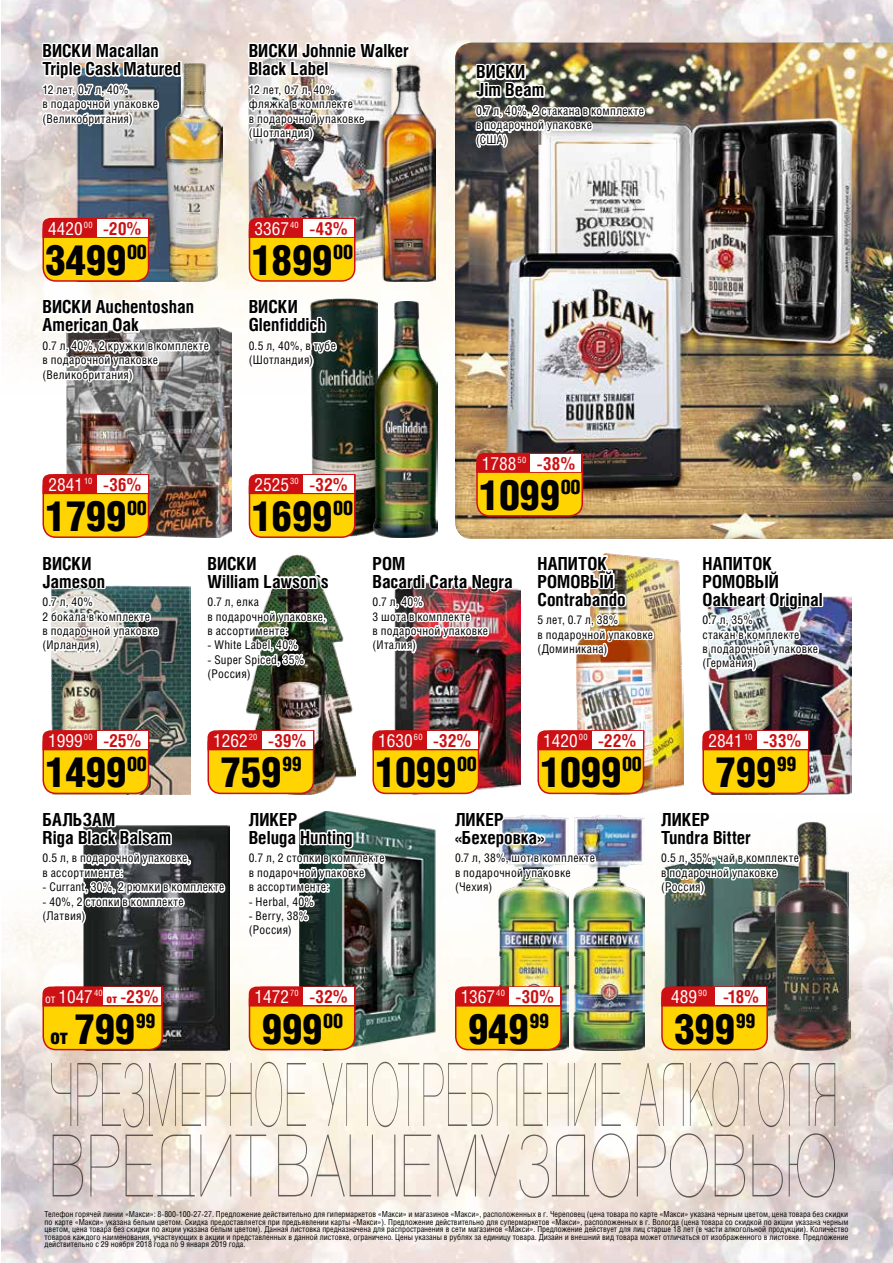
<style>
.page{position:relative;width:893px;height:1263px;background:#fff}
.page>*{position:absolute;margin:0;border:0;box-sizing:border-box;transform-origin:0 0}
.t1{font:900 42px "Helios Cond";letter-spacing:-.02em;color:#000}
.t2{font:700 18px/18px "Helios Cond";color:#000}
.t3{font:18px "Helios Cond C";color:#fff}
.t4{font:700 18px "Helios Cond";color:#cd1013}
.t5{font:12px/14.4px "Helios Cond";letter-spacing:.025em;color:#000}
.t6{font:8.25px/7.5px "Helios Cond";color:#000;text-align:justify}
.s1{font-family:"Helios Cond";font-weight:700;color:#cd1013}
.s2{font-size:12px}
.s3{font-family:"Helios Cond";font-weight:900;font-size:12px;color:#cd1013}
.s4{font-size:21px}
.s5{font-family:"Helios Cond C";font-weight:400;color:#fff}
</style>
<div class="page">
<img style="left:456px;top:857px;width:437px;height:406px">
<img style="left:1px;top:921px;width:455px;height:342px">
<img style="left:456px;top:0;width:437px;height:41px">
<img style="left:1px;top:0;width:455px;height:396px">
<svg style="left:53px;top:1133px;width:782px;height:65px;background:#e6dcd4"></svg>
<svg style="left:51px;top:1062px;width:784px;height:65px;background:#e9dfd2"></svg>
<img style="left:299px;top:941px;width:139px;height:109px">
<img style="left:249px;top:57px;width:186px;height:224px">
<img style="left:74px;top:130px;width:92px;height:87px">
<img style="left:166px;top:63px;width:56px;height:219px">
<img style="left:310px;top:299px;width:67px;height:237px">
<img style="left:373px;top:301px;width:65px;height:228px">
<img style="left:84px;top:941px;width:146px;height:109px">
<img style="left:664px;top:898px;width:110px;height:131px">
<img style="left:774px;top:822px;width:76px;height:228px">
<div style="left:454px;top:41px;width:439px;height:498px;background:#000;opacity:.3"></div>
<img style="left:67px;top:328px;width:165px;height:210px">
<svg style="left:245px;top:288px;width:93px;height:83px"></svg>
<img style="left:51px;top:586px;width:139px;height:144px">
<svg style="left:42px;top:473px;width:119px;height:196px"></svg>
<img style="left:473px;top:53px;width:173px;height:97px">
<svg style="left:475px;top:452px;width:109px;height:65px;background:#eb9e09"></svg>
<div style="left:531px;top:454px;width:50px;height:18px;background:#fff"></div>
<img style="left:245px;top:7px;width:167px;height:136px">
<svg style="left:248px;top:217px;width:108px;height:65px;background:#f0a30d"></svg>
<div style="left:303px;top:219px;width:51px;height:18px;background:#fff"></div>
<svg style="left:39px;top:16px;width:144px;height:114px"></svg>
<svg style="left:39px;top:217px;width:172px;height:169px"></svg>
<div style="left:97px;top:219px;width:51px;height:18px;background:#fff"></div>
<img style="left:246px;top:709px;width:107px;height:21px">
<img style="left:204px;top:473px;width:152px;height:236px">
<img style="left:498px;top:941px;width:71px;height:109px">
<img style="left:573px;top:941px;width:71px;height:109px">
<svg style="left:454px;top:986px;width:108px;height:65px;background:#f0a30c"></svg>
<div style="left:509px;top:987px;width:51px;height:18px;background:#fff"></div>
<svg style="left:248px;top:986px;width:108px;height:65px;background:#f0a30d"></svg>
<div style="left:303px;top:987px;width:51px;height:18px;background:#fff"></div>
<svg style="left:660px;top:986px;width:109px;height:65px;background:#f0a30f"></svg>
<div style="left:716px;top:987px;width:50px;height:18px;background:#fff"></div>
<img style="left:577px;top:558px;width:107px;height:234px">
<img style="left:576px;top:553px;width:80px;height:106px">
<img style="left:708px;top:597px;width:144px;height:197px">
<img style="left:707px;top:596px;width:117px;height:79px">
<svg style="left:658px;top:730px;width:152px;height:168px"></svg>
<div style="left:757px;top:731px;width:50px;height:18px;background:#fff"></div>
<img style="left:394px;top:588px;width:126px;height:142px">
<img style="left:32px;top:730px;width:613px;height:211px">
<div style="left:427px;top:731px;width:50px;height:18px;background:#fff"></div>
<svg style="left:42px;top:986px;width:122px;height:65px;background:#eda00a"></svg>
<div style="left:104px;top:987px;width:57px;height:18px;background:#fff"></div>
<img style="left:363px;top:529px;width:155px;height:140px">
<h2 class="t2" style="left:43px;top:41px;width:140px">ВИСКИ Macallan<br>Triple Cask Matured</h2>
<h3 class="t5" style="left:43px;top:82px;width:117px">12 лет, 0.7 л, 40%<br>в подарочной упаковке (Великобритания)</h3>
<h2 class="t3" style="left:48px;top:217px;width:95px">4420<sup>00</sup> <span class="s1">-20%</span></h2>
<h1 class="t1" style="left:45px;top:236px;width:103px">3499<sup>00</sup></h1>
<h2 class="t2" style="left:43px;top:297px;width:153px">ВИСКИ Auchentoshan<br>American Oak</h2>
<h3 class="t5" style="left:43px;top:338px;width:168px">0.7 л, 40%, 2 кружки в комплекте в подарочной упаковке (Великобритания)</h3>
<h2 class="t2" style="left:249px;top:41px;width:162px">ВИСКИ Johnnie Walker<br>Black Label</h2>
<h3 class="t5" style="left:249px;top:82px;width:117px">12 лет, 0.7 л, 40% фляжка в комплекте<br>в подарочной упаковке (Шотландия)</h3>
<h2 class="t3" style="left:254px;top:217px;width:95px">3367<sup>40</sup> <span class="s1">-43%</span></h2>
<h1 class="t1" style="left:251px;top:236px;width:103px">1899<sup>00</sup></h1>
<h2 class="t2" style="left:249px;top:297px;width:78px">ВИСКИ<br>Glenfiddich</h2>
<h3 class="t5" style="left:249px;top:338px;width:89px">0.5 л, 40%, в тубе (Шотландия)</h3>
<h2 class="t2" style="left:476px;top:62px;width:70px">ВИСКИ<br>Jim Beam</h2>
<h3 class="t5" style="left:476px;top:103px;width:169px">0.7 л, 40%, 2 стакана в комплекте в подарочной упаковке<br>(США)</h3>
<h2 class="t3" style="left:482px;top:452px;width:95px">1788<sup>50</sup> <span class="s1">-38%</span></h2>
<h2 class="t3" style="left:48px;top:474px;width:94px">2841<sup>10</sup> <span class="s1">-36%</span></h2>
<h1 class="t1" style="left:45px;top:492px;width:103px">1799<sup>00</sup></h1>
<h2 class="t3" style="left:254px;top:474px;width:95px">2525<sup>30</sup> <span class="s1">-32%</span></h2>
<h1 class="t1" style="left:251px;top:492px;width:103px">1699<sup>00</sup></h1>
<h1 class="t1" style="left:479px;top:471px;width:103px">1099<sup>00</sup></h1>
<h2 class="t2" style="left:43px;top:554px;width:64px">ВИСКИ<br>Jameson</h2>
<h3 class="t5" style="left:43px;top:594px;width:117px">0.7 л, 40%<br>2 бокала в комплекте в подарочной упаковке (Ирландия)</h3>
<h2 class="t2" style="left:207px;top:554px;width:123px">ВИСКИ<br>William Lawson`s</h2>
<h3 class="t5" style="left:207px;top:594px;width:120px">0.7 л, елка<br>в подарочной упаковке, в ассортименте:</h3>
<h3 class="t5" style="left:207px;top:638px;width:92px">- White Label, 40%</h3>
<h3 class="t5" style="left:207px;top:652px;width:98px">- Super Spiced, 35% (Россия)</h3>
<h2 class="t2" style="left:372px;top:554px;width:142px">РОМ<br>Bacardi Carta Negra</h2>
<h3 class="t5" style="left:372px;top:594px;width:117px">0.7 л, 40%<br>3 шота в комплекте<br>в подарочной упаковке (Италия)</h3>
<h2 class="t2" style="left:537px;top:554px;width:90px">НАПИТОК<br>РОМОВЫЙ<br>Contrabando</h2>
<h3 class="t5" style="left:537px;top:612px;width:117px">5 лет, 0.7 л, 38%<br>в подарочной упаковке (Доминикана)</h3>
<h2 class="t2" style="left:702px;top:554px;width:122px">НАПИТОК<br>РОМОВЫЙ<br>Oakheart Original</h2>
<h3 class="t5" style="left:702px;top:612px;width:117px">0.7 л, 35%<br>стакан в комплекте<br>в подарочной упаковке (Германия)</h3>
<h2 class="t3" style="left:48px;top:730px;width:94px">1999<sup>00</sup> <span class="s1">-25%</span></h2>
<h2 class="t3" style="left:213px;top:730px;width:95px">1262<sup>20</sup> <span class="s1">-39%</span></h2>
<h2 class="t3" style="left:378px;top:730px;width:95px">1630<sup>60</sup> <span class="s1">-32%</span></h2>
<h2 class="t3" style="left:543px;top:730px;width:95px">1420<sup>00</sup> <span class="s1">-22%</span></h2>
<h2 class="t3" style="left:708px;top:730px;width:94px">2841<sup>10</sup> <span class="s1">-33%</span></h2>
<h1 class="t1" style="left:45px;top:748px;width:103px">1499<sup>00</sup></h1>
<h1 class="t1" style="left:220px;top:748px;width:83px">759<sup>99</sup></h1>
<h1 class="t1" style="left:375px;top:748px;width:103px">1099<sup>00</sup></h1>
<h1 class="t1" style="left:540px;top:748px;width:103px">1099<sup>00</sup></h1>
<h1 class="t1" style="left:715px;top:748px;width:83px">799<sup>99</sup></h1>
<h2 class="t2" style="left:43px;top:810px;width:130px">БАЛЬЗАМ<br>Riga Black Balsam</h2>
<h3 class="t5" style="left:43px;top:851px;width:149px">0.5 л, в подарочной упаковке, в ассортименте:</h3>
<h3 class="t5" style="left:43px;top:879px;width:183px">- Currant, 30%, 2 рюмки в комплекте</h3>
<h3 class="t5" style="left:43px;top:894px;width:143px">- 40%, 2 стопки в комплекте (Латвия)</h3>
<h2 class="t2" style="left:249px;top:810px;width:106px">ЛИКЕР<br>Beluga Hunting</h2>
<h3 class="t5" style="left:249px;top:851px;width:137px">0.7 л, 2 стопки в комплекте в подарочной упаковке<br>в ассортименте:</h3>
<h3 class="t5" style="left:249px;top:894px;width:67px">- Herbal, 40%</h3>
<h3 class="t5" style="left:249px;top:908px;width:61px">- Berry, 38% (Россия)</h3>
<h2 class="t2" style="left:455px;top:810px;width:91px">ЛИКЕР «Бехеровка»</h2>
<h3 class="t5" style="left:455px;top:851px;width:142px">0.7 л, 38%, шот в комплекте в подарочной упаковке (Чехия)</h3>
<h2 class="t2" style="left:661px;top:810px;width:91px">ЛИКЕР<br>Tundra Bitter</h2>
<h3 class="t5" style="left:661px;top:851px;width:139px">0.5 л, 35%, чай в комплекте в подарочной упаковке (Россия)</h3>
<h2 class="t3" style="left:45px;top:986px;width:115px"><span class="s2">от</span> 1047<sup>40</sup> <span class="s3">от</span> <span class="s1">-23%</span></h2>
<h1 class="t1" style="left:50px;top:1005px;width:107px"><span class="s4">от</span> 799<sup>99</sup></h1>
<h2 class="t3" style="left:254px;top:986px;width:95px">1472<sup>70</sup> <span class="s1">-32%</span></h2>
<h1 class="t1" style="left:261px;top:1005px;width:83px">999<sup>00</sup></h1>
<h2 class="t3" style="left:461px;top:986px;width:95px">1367<sup>40</sup> <span class="s1">-30%</span></h2>
<h1 class="t1" style="left:468px;top:1005px;width:83px">949<sup>99</sup></h1>
<h2 class="t4" style="left:671px;top:986px;width:89px"><span class="s5">489</span><sup>90</sup> -18%</h2>
<h1 class="t1" style="left:674px;top:1005px;width:83px">399<sup>99</sup></h1>
<p class="t6" style="left:45px;top:1210px;width:805px">Телефон горячей линии «Макси»: 8-800-100-27-27. Предложение действительно для гипермаркетов «Макси» и магазинов «Макси», расположенных в г. Череповец (цена товара по карте «Макси» указана черным цветом, цена товара без скидки по карте «Макси» указана белым цветом. Скидка предоставляется при предъявлении карты «Макси»). Предложение действительно для супермаркетов «Макси», расположенных в г. Вологда (цена товара со скидкой по акции указана черным цветом, цена товара без скидки по акции указана белым цветом). Данная листовка предназначена для распространения в сети магазинов «Макси». Предложение действует для лиц старше 18 лет (в части алкогольной продукции). Количество товаров каждого наименования, участвующих в акции и представленных в данной листовке, ограничено. Цены указаны в рублях за единицу товара. Дизайн и внешний вид товара может отличаться от изображенного в листовке. Предложение действительно с 29 ноября 2018 года по 9 января 2019 года.</p>
</div>
